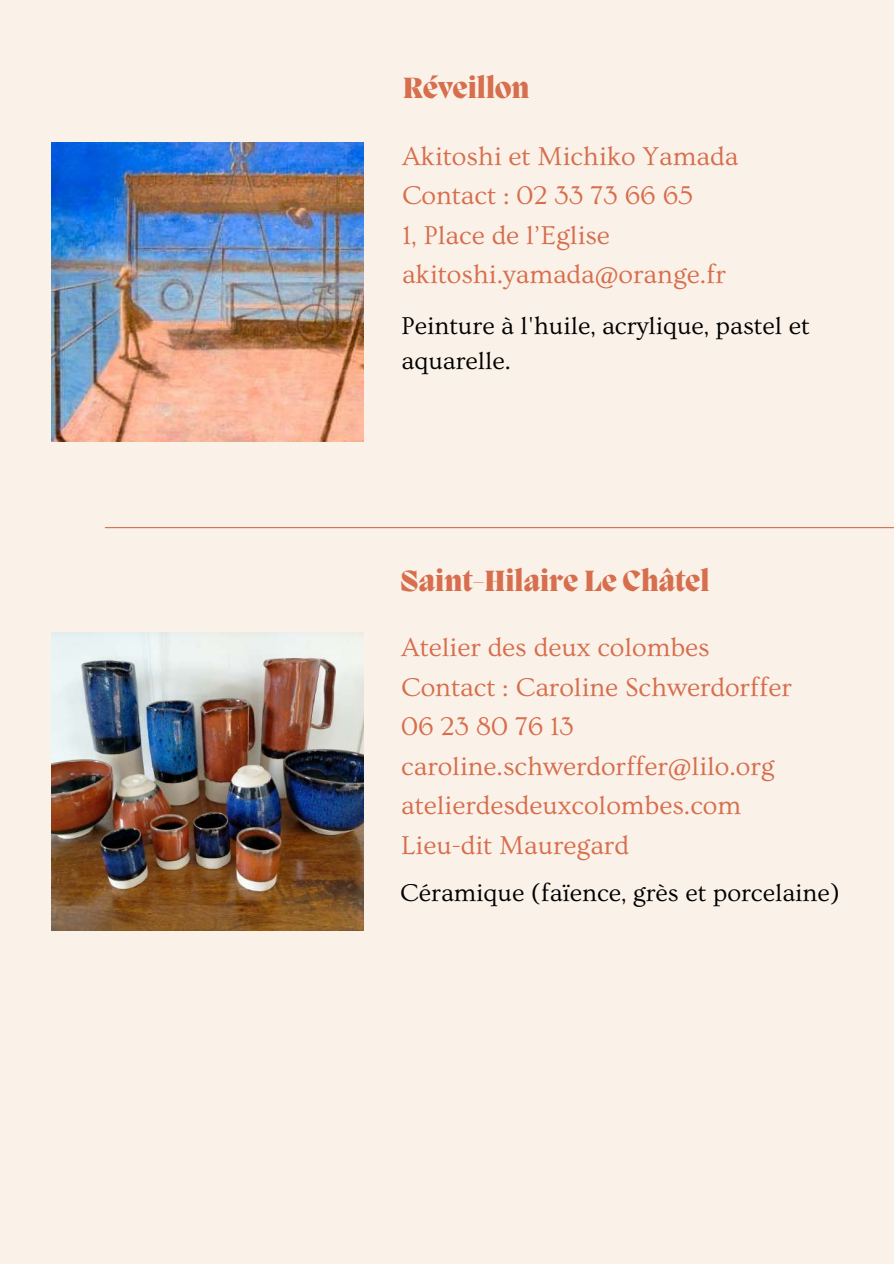
<style>
.page{position:relative;width:894px;height:1264px;background:#fff}
.page>*{position:absolute;margin:0;border:0;box-sizing:border-box;transform-origin:0 0}
.t1{font:800 30px "Migra";color:#d76e4d}
.t2{font:27px/39.5px "Ovo";color:#d76e4d}
.t3{font:25.5px/35px "Ovo";color:#000}
</style>
<div class="page">
<div style="left:0;top:0;width:893px;height:1263px;background:#faf2e9"></div>
<img style="left:52px;top:143px;width:312px;height:298px">
<hr style="left:105px;top:527px;width:788px;height:1px;background:#d76e4d">
<img style="left:52px;top:632px;width:312px;height:298px">
<p class="t1" style="left:403px;top:73px;width:128px">Réveillon</p>
<p class="t2" style="left:402px;top:137px;width:338px">Akitoshi et Michiko Yamada<br>Contact : 02 33 73 66 65<br>1, Place de l’Eglise akitoshi.yamada@orange.fr</p>
<p class="t3" style="left:401px;top:308px;width:409px">Peinture à l'huile, acrylique, pastel et aquarelle.</p>
<p class="t1" style="left:400px;top:566px;width:311px">Saint-Hilaire Le Châtel</p>
<p class="t2" style="left:401px;top:628px;width:392px">Atelier des deux colombes<br>Contact : Caroline Schwerdorffer<br>06 23 80 76 13 caroline.schwerdorffer@lilo.org atelierdesdeuxcolombes.com<br>Lieu-dit Mauregard</p>
<p class="t3" style="left:400px;top:875px;width:441px">Céramique (faïence, grès et porcelaine)</p>
</div>
